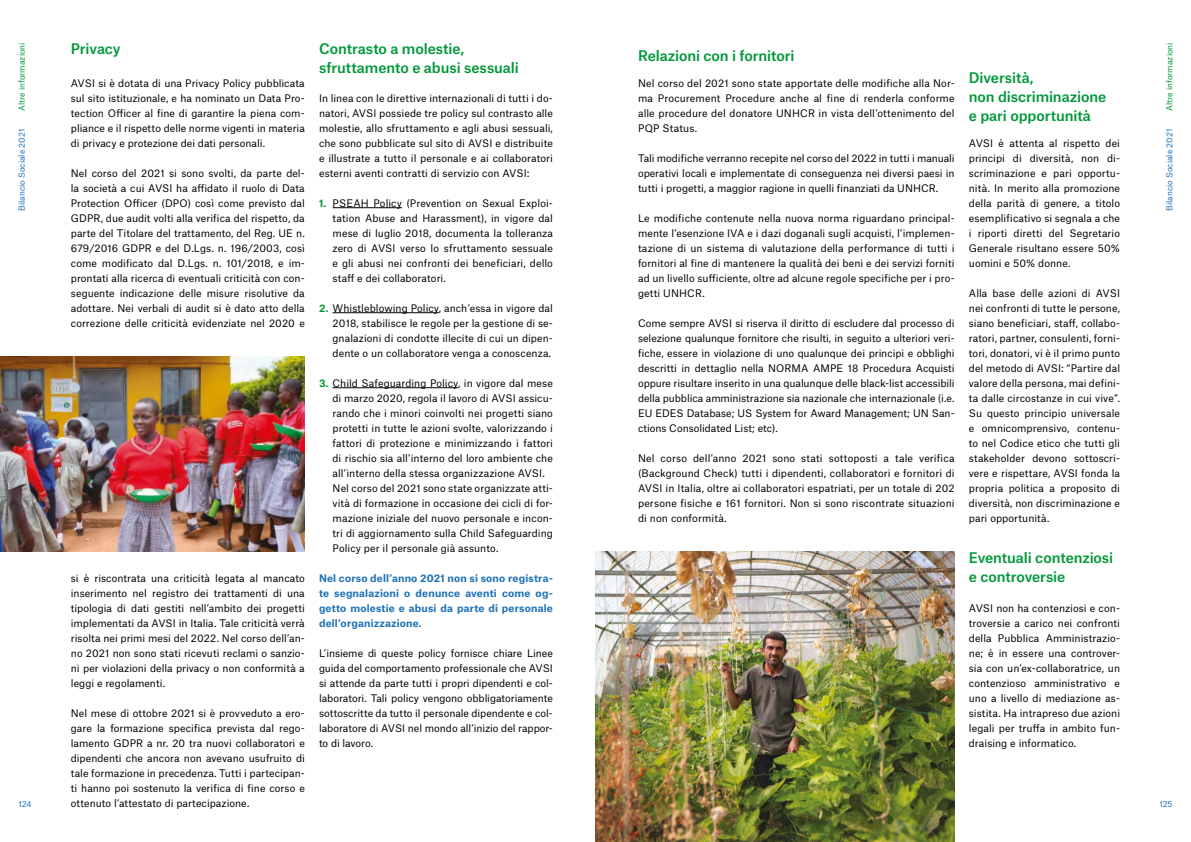
<style>
.page{position:relative;width:1191px;height:842px;background:#fff}
.page>*{position:absolute;margin:0;border:0;box-sizing:border-box;transform-origin:0 0}
.t1{font:500 14px/18.8px "Atlas Grotesk";letter-spacing:-.005em;color:#00983a}
.t2{font:10px/15px "Atlas Grotesk";letter-spacing:.005em;color:#000;text-align:justify}
.t3{font:700 10px/15px "Atlas Grotesk";letter-spacing:.02em;color:#1d71b8;text-align:justify}
.t4{font:700 10px "Atlas Grotesk";color:#00983a}
.t5{font:8px "Atlas Grotesk";letter-spacing:.005em;color:#1d71b8}
.t6{font:8px "Atlas Grotesk";letter-spacing:.005em;color:#00983a}
.s1{font-weight:700;color:#00983a}
</style>
<div class="page">
<hr style="left:332px;top:207px;width:70px;height:1px;background:#000">
<hr style="left:332px;top:312px;width:107px;height:1px;background:#000">
<hr style="left:332px;top:387px;width:126px;height:1px;background:#000">
<img style="left:0;top:357px;width:305px;height:195px">
<img style="left:595px;top:552px;width:359px;height:290px">
<h1 class="t1" style="left:71px;top:38px;width:51px">Privacy</h1>
<h1 class="t1" style="left:319px;top:38px;width:201px">Contrasto a molestie, sfruttamento e abusi sessuali</h1>
<p class="t6" style="left:15px;top:111px;width:70px;rotate:-90deg">Altre informazioni</p>
<p class="t6" style="left:1163px;top:111px;width:70px;rotate:-90deg">Altre informazioni</p>
<h1 class="t1" style="left:638px;top:45px;width:158px">Relazioni con i fornitori</h1>
<h1 class="t1" style="left:969px;top:67px;width:139px">Diversità,<br>non discriminazione e pari opportunità</h1>
<p class="t2" style="left:638px;top:74px;width:318px">Nel corso del 2021 sono state apportate delle modifiche alla Nor&shy;ma Procurement Procedure anche al fine di renderla conforme alle procedure del donatore UNHCR in vista dell’ottenimento del PQP Status.</p>
<p class="t2" style="left:638px;top:149px;width:318px">Tali modifiche verranno recepite nel corso del 2022 in tutti i manuali operativi locali e implementate di conseguenza nei diversi paesi in tutti i progetti, a maggior ragione in quelli finanziati da UNHCR.</p>
<p class="t2" style="left:638px;top:209px;width:318px">Le modifiche contenute nella nuova norma riguardano principal&shy;mente l’esenzione IVA e i dazi doganali sugli acquisti, l’implemen&shy;tazione di un sistema di valutazione della performance di tutti i fornitori al fine di mantenere la qualità dei beni e dei servizi forniti ad un livello sufficiente, oltre ad alcune regole specifiche per i pro&shy;getti UNHCR.</p>
<p class="t2" style="left:638px;top:314px;width:318px">Come sempre AVSI si riserva il diritto di escludere dal processo di selezione qualunque fornitore che risulti, in seguito a ulteriori veri&shy;fiche, essere in violazione di uno qualunque dei principi e obblighi descritti in dettaglio nella NORMA AMPE 18 Procedura Acquisti oppure risultare inserito in una qualunque delle black-list accessibili della pubblica amministrazione sia nazionale che internazionale (i.e.<br>EU EDES Database; US System for Award Management; UN San&shy;ctions Consolidated List; etc).</p>
<p class="t2" style="left:638px;top:449px;width:318px">Nel corso dell’anno 2021 sono stati sottoposti a tale verifica (Background Check) tutti i dipendenti, collaboratori e fornitori di AVSI in Italia, oltre ai collaboratori espatriati, per un totale di 202 persone fisiche e 161 fornitori. Non si sono riscontrate situazioni di non conformità.</p>
<p class="t2" style="left:71px;top:74px;width:235px">AVSI si è dotata di una Privacy Policy pubblicata sul sito istituzionale, e ha nominato un Data Pro&shy;tection Officer al fine di garantire la piena com&shy;pliance e il rispetto delle norme vigenti in materia di privacy e protezione dei dati personali.</p>
<p class="t2" style="left:71px;top:164px;width:235px">Nel corso del 2021 si sono svolti, da parte del&shy;la società a cui AVSI ha affidato il ruolo di Data Protection Officer (DPO) così come previsto dal GDPR, due audit volti alla verifica del rispetto, da parte del Titolare del trattamento, del Reg. UE n.<br>679/2016 GDPR e del D.Lgs. n. 196/2003, così come modificato dal D.Lgs. n. 101/2018, e im&shy;prontati alla ricerca di eventuali criticità con con&shy;seguente indicazione delle misure risolutive da adottare. Nei verbali di audit si è dato atto della correzione delle criticità evidenziate nel 2020 e</p>
<p class="t2" style="left:319px;top:89px;width:235px">In linea con le direttive internazionali di tutti i do&shy;natori, AVSI possiede tre policy sul contrasto alle molestie, allo sfruttamento e agli abusi sessuali, che sono pubblicate sul sito di AVSI e distribuite e illustrate a tutto il personale e ai collaboratori esterni aventi contratti di servizio con AVSI:</p>
<p class="t5" style="left:15px;top:211px;width:84px;rotate:-90deg">Bilancio Sociale 2021</p>
<p class="t5" style="left:1163px;top:211px;width:84px;rotate:-90deg">Bilancio Sociale 2021</p>
<p class="t2" style="left:969px;top:134px;width:153px">AVSI è attenta al rispetto dei principi di diversità, non di&shy;scriminazione e pari opportu&shy;nità. In merito alla promozione della parità di genere, a titolo esemplificativo si segnala a che i riporti diretti del Segretario Generale risultano essere 50% uomini e 50% donne.</p>
<p class="t2" style="left:969px;top:284px;width:153px">Alla base delle azioni di AVSI nei confronti di tutte le persone, siano beneficiari, staff, collabo&shy;ratori, partner, consulenti, forni&shy;tori, donatori, vi è il primo punto del metodo di AVSI: “Partire dal valore della persona, mai defini&shy;ta dalle circostanze in cui vive”.<br>Su questo principio universale e omnicomprensivo, contenu&shy;to nel Codice etico che tutti gli stakeholder devono sottoscri&shy;vere e rispettare, AVSI fonda la propria politica a proposito di diversità, non discriminazione e pari opportunità.</p>
<p class="t2" style="left:332px;top:194px;width:222px">PSEAH Policy (Prevention on Sexual Exploi&shy;tation Abuse and Harassment), in vigore dal mese di luglio 2018, documenta la tolleranza zero di AVSI verso lo sfruttamento sessuale e gli abusi nei confronti dei beneficiari, dello staff e dei collaboratori.</p>
<p class="t2" style="left:332px;top:299px;width:222px;text-indent:-14px"><span class="s1">2.</span> Whistleblowing Policy, anch’essa in vigore dal 2018, stabilisce le regole per la gestione di se&shy;gnalazioni di condotte illecite di cui un dipen&shy;dente o un collaboratore venga a conoscenza.</p>
<p class="t2" style="left:332px;top:374px;width:222px;text-align:left;text-indent:-14px"><span class="s1">3.</span> Child Safeguarding Policy, in vigore dal mese di marzo 2020, regola il lavoro di AVSI assicu&shy;rando che i minori coinvolti nei progetti siano protetti in tutte le azioni svolte, valorizzando i fattori di protezione e minimizzando i fattori di rischio sia all’interno del loro ambiente che all’interno della stessa organizzazione AVSI.<br>Nel corso del 2021 sono state organizzate atti&shy;vità di formazione in occasione dei cicli di for&shy;mazione iniziale del nuovo personale e incon&shy;tri di aggiornamento sulla Child Safeguarding Policy per il personale già assunto.</p>
<p class="t4" style="left:319px;top:195px;width:9px">1.</p>
<h1 class="t1" style="left:969px;top:547px;width:146px">Eventuali contenziosi e controversie</h1>
<p class="t2" style="left:71px;top:569px;width:235px">si è riscontrata una criticità legata al mancato inserimento nel registro dei trattamenti di una tipologia di dati gestiti nell’ambito dei progetti implementati da AVSI in Italia. Tale criticità verrà risolta nei primi mesi del 2022. Nel corso dell’an&shy;no 2021 non sono stati ricevuti reclami o sanzio&shy;ni per violazioni della privacy o non conformità a leggi e regolamenti.</p>
<p class="t2" style="left:71px;top:704px;width:235px">Nel mese di ottobre 2021 si è provveduto a ero&shy;gare la formazione specifica prevista dal rego&shy;lamento GDPR a nr. 20 tra nuovi collaboratori e dipendenti che ancora non avevano usufruito di tale formazione in precedenza. Tutti i partecipan&shy;ti hanno poi sostenuto la verifica di fine corso e ottenuto l’attestato di partecipazione.</p>
<p class="t3" style="left:319px;top:569px;width:235px">Nel corso dell’anno 2021 non si sono registra&shy;te segnalazioni o denunce aventi come og&shy;getto molestie e abusi da parte di personale dell’organizzazione.</p>
<p class="t2" style="left:969px;top:599px;width:153px">AVSI non ha contenziosi e con&shy;troversie a carico nei confronti della Pubblica Amministrazio&shy;ne; è in essere una controver&shy;sia con un’ex-collaboratrice, un contenzioso amministrativo e uno a livello di mediazione as&shy;sistita. Ha intrapreso due azioni legali per truffa in ambito fun&shy;draising e informatico.</p>
<p class="t2" style="left:319px;top:644px;width:235px">L’insieme di queste policy fornisce chiare Linee guida del comportamento professionale che AVSI si attende da parte tutti i propri dipendenti e col&shy;laboratori. Tali policy vengono obbligatoriamente sottoscritte da tutto il personale dipendente e col&shy;laboratore di AVSI nel mondo all’inizio del rappor&shy;to di lavoro.</p>
<p class="t5" style="left:18px;top:797px;width:15px">124</p>
<p class="t5" style="left:1159px;top:797px;width:15px">125</p>
</div>
